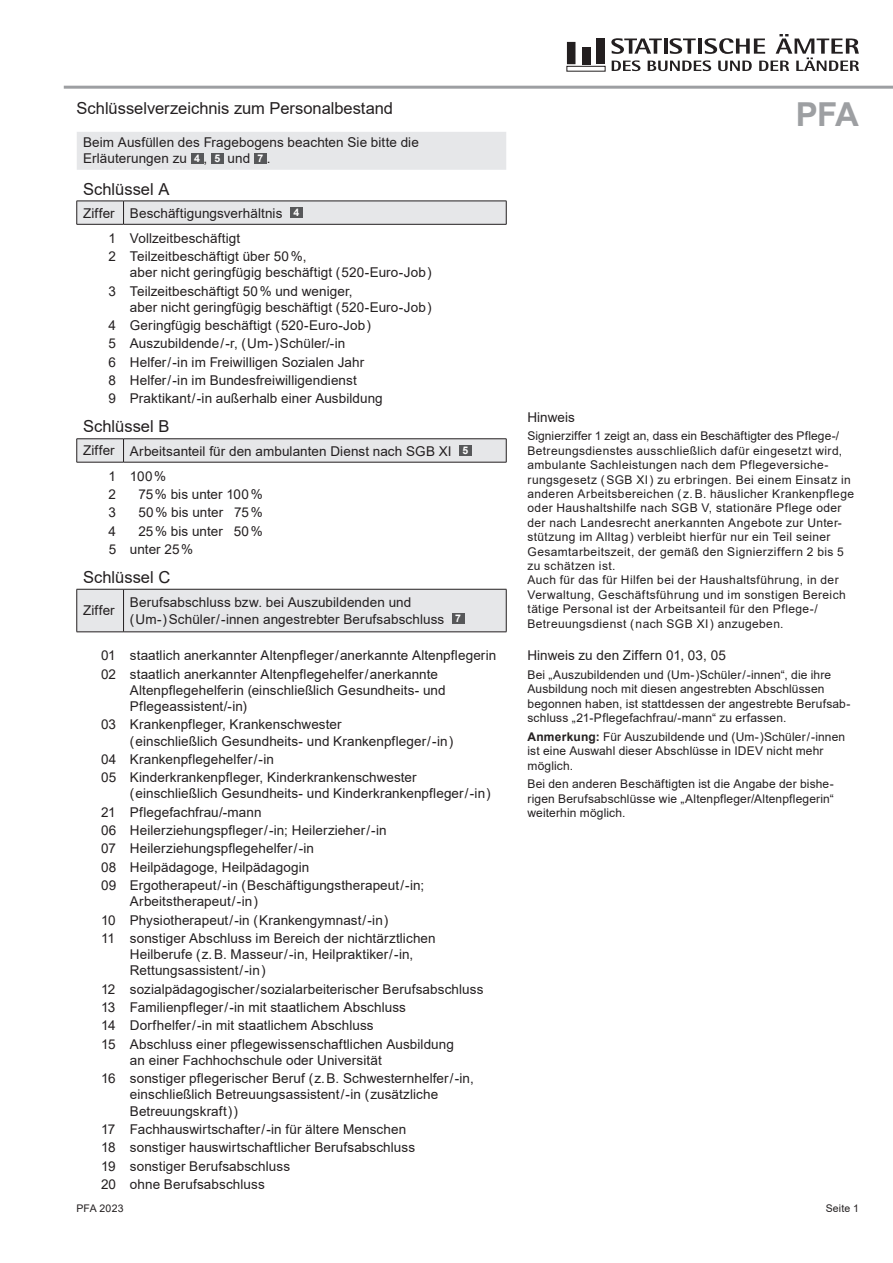
<style>
.page{position:relative;width:893px;height:1263px;background:#fff}
.page>*{position:absolute;margin:0;border:0;box-sizing:border-box;transform-origin:0 0}
.t1{font:700 33px "Arial";color:#9d9fa2}
.t2{font:16.5px "Arial";color:#231f20}
.t3{font:13.5px/18.3px "Arial";letter-spacing:.005em;color:#231f20}
.t4{font:12px/14.4px "Arial";letter-spacing:.03em;color:#231f20}
.t5{font:12px/14.4px "Arial";letter-spacing:.01em;color:#231f20}
.t6{font:10.5px "Arial";letter-spacing:.015em;color:#231f20}
.s1{font-weight:700;font-size:10.5px;color:#fff}
.s2{font-weight:700}
</style>
<div class="page">
<div style="left:566px;top:66px;width:39px;height:5px;border:1px solid #231f20"></div>
<div style="left:597px;top:39px;width:8px;height:25px;background:#231f20"></div>
<div style="left:567px;top:42px;width:8px;height:22px;background:#231f20"></div>
<div style="left:582px;top:47px;width:8px;height:17px;background:#231f20"></div>
<svg style="left:611px;top:34px;width:248px;height:37px"></svg>
<svg style="left:77px;top:132px;width:429px;height:500px"></svg>
<hr style="left:77px;top:201px;width:47px;height:1px;background:#231f20">
<svg style="left:77px;top:201px;width:1px;height:23px"></svg>
<hr style="left:124px;top:201px;width:382px;height:1px;background:#231f20">
<svg style="left:123px;top:201px;width:1px;height:23px"></svg>
<svg style="left:506px;top:201px;width:1px;height:23px"></svg>
<hr style="left:77px;top:224px;width:47px;height:1px;background:#231f20">
<hr style="left:124px;top:224px;width:382px;height:1px;background:#231f20">
<hr style="left:77px;top:438px;width:47px;height:1px;background:#231f20">
<svg style="left:77px;top:439px;width:1px;height:23px"></svg>
<hr style="left:124px;top:438px;width:382px;height:1px;background:#231f20">
<svg style="left:123px;top:439px;width:1px;height:23px"></svg>
<svg style="left:506px;top:439px;width:1px;height:23px"></svg>
<hr style="left:77px;top:462px;width:47px;height:1px;background:#231f20">
<hr style="left:124px;top:462px;width:382px;height:1px;background:#231f20">
<hr style="left:77px;top:589px;width:47px;height:1px;background:#231f20">
<hr style="left:77px;top:589px;width:1px;height:43px;background:#231f20">
<hr style="left:124px;top:589px;width:382px;height:1px;background:#231f20">
<hr style="left:123px;top:589px;width:1px;height:43px;background:#231f20">
<hr style="left:506px;top:589px;width:1px;height:43px;background:#231f20">
<hr style="left:77px;top:632px;width:47px;height:1px;background:#231f20">
<hr style="left:124px;top:632px;width:382px;height:1px;background:#231f20">
<div style="left:191px;top:153px;width:13px;height:10px;background:#57585a"></div>
<div style="left:211px;top:153px;width:13px;height:10px;background:#57585a"></div>
<div style="left:254px;top:153px;width:13px;height:10px;background:#57585a"></div>
<div style="left:290px;top:207px;width:13px;height:11px;background:#57585a"></div>
<div style="left:459px;top:445px;width:13px;height:11px;background:#57585a"></div>
<div style="left:452px;top:613px;width:13px;height:10px;background:#57585a"></div>
<hr style="left:64px;top:86px;width:829px;height:3px;background:#9d9fa2">
<p class="t2" style="left:77px;top:97px;width:318px">Schlüsselverzeichnis zum Personalbestand</p>
<h1 class="t1" style="left:796px;top:91px;width:65px">PFA</h1>
<p class="t3" style="left:83px;top:134px;width:337px;line-height:16.2px">Beim Ausfüllen des Fragebogens beachten Sie bitte die<br>Erläuterungen zu <span class="s1">4</span> , <span class="s1">5</span> und <span class="s1">7</span> .</p>
<p class="t2" style="left:83px;top:177px;width:88px">Schlüssel A</p>
<p class="t3" style="left:109px;top:201px;width:192px;line-height:24.8px;text-indent:-26px">Ziffer Beschäftigungsverhältnis <span class="s1">4<br></span>1 Vollzeitbeschäftigt</p>
<p class="t3" style="left:130px;top:248px;width:303px;line-height:16.2px;text-indent:-21px">2 Teilzeitbeschäftigt über 50%,<br>aber nicht geringfügig beschäftigt ( 520-Euro-Job )</p>
<p class="t3" style="left:130px;top:283px;width:303px;line-height:16.2px;text-indent:-21px">3 Teilzeitbeschäftigt 50% und weniger,<br>aber nicht geringfügig beschäftigt ( 520-Euro-Job )</p>
<p class="t3" style="left:109px;top:316px;width:276px">4 Geringfügig beschäftigt ( 520-Euro-Job )<br>5 Auszubildende / -r, ( Um- ) Schüler/-in<br>6 Helfer / -in im Freiwilligen Sozialen Jahr<br>8 Helfer / -in im Bundesfreiwilligendienst<br>9 Praktikant / -in außerhalb einer Ausbildung</p>
<p class="t2" style="left:83px;top:415px;width:88px">Schlüssel B</p>
<p class="t3" style="left:527px;top:408px;width:49px">Hinweis</p>
<p class="t4" style="left:527px;top:429px;width:328px">Signierziffer 1 zeigt an, dass ein Beschäftigter des Pflege-/ Betreungsdienstes ausschließlich dafür eingesetzt wird, ambulante Sachleistungen nach dem Pflegeversiche&shy;rungsgesetz ( SGB XI ) zu erbringen. Bei einem Einsatz in anderen Arbeitsbereichen ( z.B. häuslicher Krankenpflege oder Haushaltshilfe nach SGB V, stationäre Pflege oder der nach Landesrecht anerkannten Angebote zur Unter&shy;stützung im Alltag ) verbleibt hierfür nur ein Teil seiner Gesamtarbeitszeit, der gemäß den Signierziffern 2 bis 5 zu schätzen ist.<br>Auch für das für Hilfen bei der Haushaltsführung, in der Verwaltung, Geschäftsführung und im sonstigen Bereich tätige Personal ist der Arbeitsanteil für den Pflege-/ Betreuungsdienst ( nach SGB XI ) anzugeben.</p>
<p class="t3" style="left:109px;top:439px;width:361px;line-height:24.8px;text-indent:-26px">Ziffer Arbeitsanteil für den ambulanten Dienst nach SGB XI <span class="s1">5<br></span>1 100%</p>
<p class="t3" style="left:109px;top:485px;width:9px">2</p>
<p class="t3" style="left:138px;top:485px;width:126px">75% bis unter 100%</p>
<p class="t3" style="left:109px;top:503px;width:9px">3</p>
<p class="t3" style="left:138px;top:503px;width:126px">50% bis unter 75%</p>
<p class="t3" style="left:109px;top:521px;width:9px">4</p>
<p class="t3" style="left:109px;top:521px;width:155px;text-indent:30px">25% bis unter 50%<br>5 unter 25%</p>
<p class="t2" style="left:83px;top:566px;width:89px">Schlüssel C</p>
<p class="t3" style="left:83px;top:601px;width:33px">Ziffer</p>
<p class="t3" style="left:130px;top:594px;width:333px;line-height:16.2px">Berufsabschluss bzw. bei Auszubildenden und<br>( Um- )Schüler / -innen angestrebter Berufsabschluss <span class="s1">7</span></p>
<p class="t3" style="left:101px;top:646px;width:397px">01 staatlich anerkannter Altenpfleger / anerkannte Altenpflegerin</p>
<p class="t3" style="left:527px;top:646px;width:200px">Hinweis zu den Ziffern 01, 03, 05</p>
<p class="t5" style="left:527px;top:667px;width:324px">Bei „Auszubildenden und (Um- )Schüler / -innen“, die ihre Ausbildung noch mit diesen angestrebten Abschlüssen begonnen haben, ist stattdessen der angestrebte Berufsab&shy;schluss „21-Pflegefachfrau/-mann“ zu erfassen.</p>
<p class="t5" style="left:527px;top:729px;width:319px"><span class="s2">Anmerkung:</span> Für Auszubildende und (Um- )Schüler / -innen ist eine Auswahl dieser Abschlüsse in IDEV nicht mehr möglich.</p>
<p class="t4" style="left:527px;top:777px;width:308px;text-align:justify">Bei den anderen Beschäftigten ist die Angabe der bishe&shy;rigen Berufsabschlüsse wie „Altenpfleger/Altenpflegerin“ weiterhin möglich.</p>
<p class="t3" style="left:130px;top:666px;width:317px;line-height:16.2px;text-indent:-29px">02 staatlich anerkannter Altenpflegehelfer / anerkannte<br>Altenpflegehelferin (einschließlich Gesundheits- und<br>Pflegeassistent/-in)</p>
<p class="t3" style="left:130px;top:716px;width:325px;line-height:16.2px;text-indent:-29px">03 Krankenpfleger, Krankenschwester<br>(einschließlich Gesundheits- und Krankenpfleger / -in)</p>
<p class="t3" style="left:101px;top:750px;width:317px">04 Krankenpflegehelfer / -in<br>05 Kinderkrankenpfleger, Kinderkrankenschwester</p>
<p class="t3" style="left:101px;top:784px;width:391px;text-indent:29px">(einschließlich Gesundheits- und Kinderkrankenpfleger / -in)<br>21 Pflegefachfrau/-mann<br>06 Heilerziehungspfleger / -in; Heilerzieher / -in<br>07 Heilerziehungspflegehelfer / -in<br>08 Heilpädagoge, Heilpädagogin<br>09 Ergotherapeut / -in (Beschäftigungstherapeut / -in;</p>
<p class="t3" style="left:101px;top:892px;width:336px;text-indent:29px">Arbeitstherapeut / -in)<br>10 Physiotherapeut / -in (Krankengymnast / -in)<br>11 sonstiger Abschluss im Bereich der nichtärztlichen</p>
<p class="t3" style="left:130px;top:946px;width:285px;line-height:16.2px">Heilberufe ( z.B. Masseur / -in, Heilpraktiker / -in,<br>Rettungsassistent / -in )</p>
<p class="t3" style="left:101px;top:980px;width:384px">12 sozialpädagogischer / sozialarbeiterischer Berufsabschluss 13 Familienpfleger / -in mit staatlichem Abschluss<br>14 Dorfhelfer / -in mit staatlichem Abschluss<br>15 Abschluss einer pflegewissenschaftlichen Ausbildung</p>
<p class="t3" style="left:101px;top:1051px;width:374px;text-indent:29px">an einer Fachhochschule oder Universität<br>16 sonstiger pflegerischer Beruf (z.B. Schwesternhelfer / -in,</p>
<p class="t3" style="left:130px;top:1086px;width:310px;line-height:16.2px">einschließlich Betreuungsassistent / -in ( zusätzliche<br>Betreuungskraft ) )</p>
<p class="t3" style="left:101px;top:1120px;width:316px">17 Fachhauswirtschafter / -in für ältere Menschen 18 sonstiger hauswirtschaftlicher Berufsabschluss 19 sonstiger Berufsabschluss<br>20 ohne Berufsabschluss</p>
<p class="t6" style="left:77px;top:1201px;width:48px">PFA 2023</p>
<p class="t6" style="left:826px;top:1201px;width:35px">Seite 1</p>
</div>
